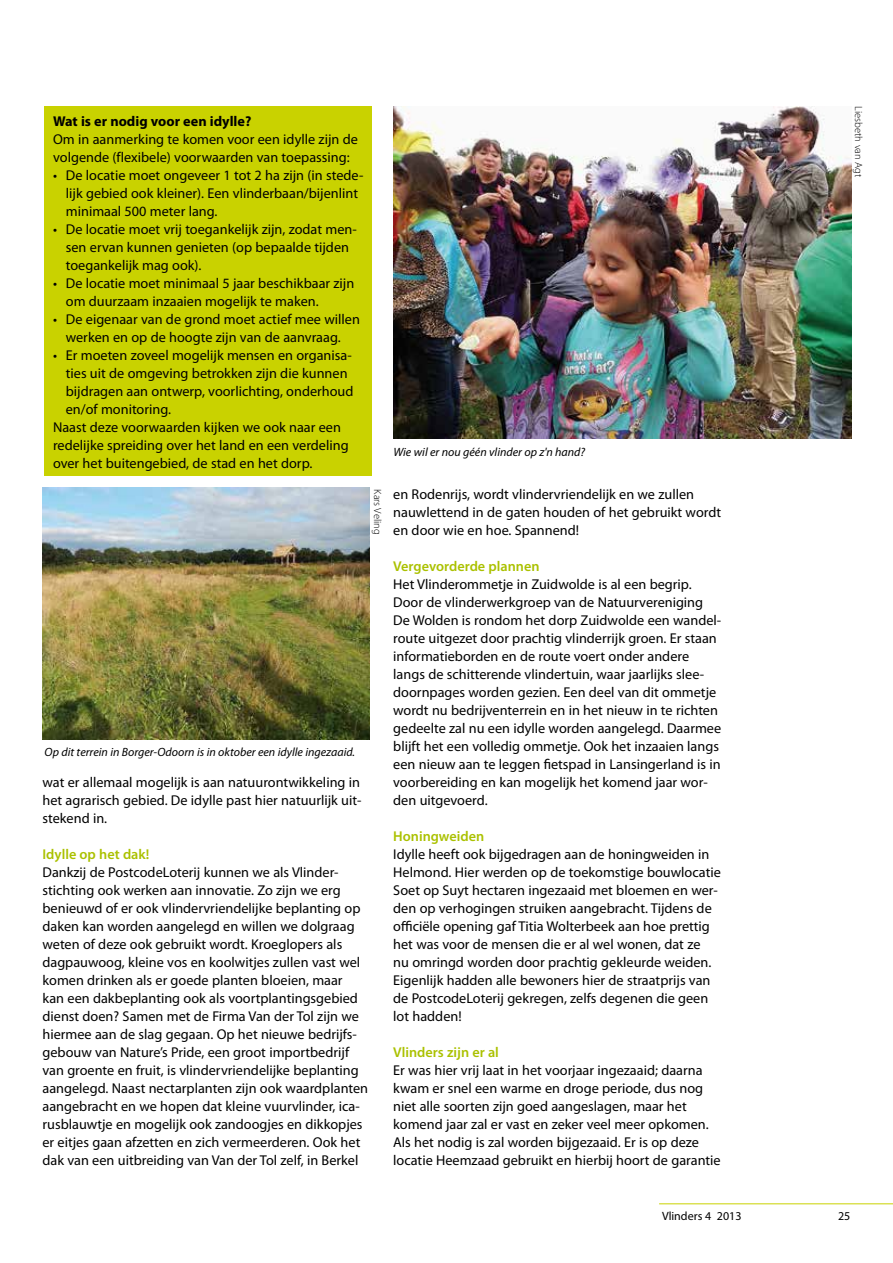
<style>
.page{position:relative;width:893px;height:1263px;background:#fff}
.page>*{position:absolute;margin:0;border:0;box-sizing:border-box;transform-origin:0 0}
.t1{font:14.25px/18px "Myriad Pro";color:#000}
.t2{font:600 14.25px "Myriad Pro";color:#abc100}
.t3{font:700 14.25px "Myriad Pro";color:#000}
.t4{font:italic 12px "Myriad Pro";color:#000}
.t5{font:12px "Myriad Pro";color:#000}
.t6{font:300 10.5px "Myriad Pro";color:#000}
</style>
<div class="page">
<hr style="left:659px;top:1203px;width:234px;height:1px;background:#c9d200">
<div style="left:45px;top:106px;width:327px;height:370px;background:#c9d200"></div>
<img style="left:393px;top:106px;width:459px;height:333px">
<img style="left:43px;top:487px;width:327px;height:252px">
<p class="t3" style="left:53px;top:111px;width:200px">Wat is er nodig voor een idylle?</p>
<p class="t1" style="left:53px;top:129px;width:306px">Om in aanmerking te komen voor een idylle zijn de volgende (flexibele) voorwaarden van toepassing:</p>
<p class="t1" style="left:66px;top:165px;width:299px;text-indent:-13px">• De locatie moet ongeveer 1 tot 2 ha zijn (in stede&shy;lijk gebied ook kleiner). Een vlinderbaan/bijenlint minimaal 500 meter lang.</p>
<p class="t1" style="left:66px;top:219px;width:292px;text-indent:-13px">• De locatie moet vrij toegankelijk zijn, zodat men&shy;sen ervan kunnen genieten (op bepaalde tijden toegankelijk mag ook).</p>
<p class="t1" style="left:66px;top:273px;width:290px;text-indent:-13px">• De locatie moet minimaal 5 jaar beschikbaar zijn om duurzaam inzaaien mogelijk te maken.</p>
<p class="t1" style="left:53px;top:309px;width:308px;text-align:center">• De eigenaar van de grond moet actief mee willen werken en op de hoogte zijn van de aanvraag.</p>
<p class="t1" style="left:53px;top:345px;width:300px">• Er moeten zoveel mogelijk mensen en organisa-</p>
<p class="t1" style="left:66px;top:363px;width:283px">ties uit de omgeving betrokken zijn die kunnen</p>
<p class="t1" style="left:66px;top:381px;width:289px">bijdragen aan ontwerp, voorlichting, onderhoud</p>
<p class="t1" style="left:66px;top:399px;width:107px">en/of monitoring.</p>
<p class="t1" style="left:53px;top:417px;width:289px">Naast deze voorwaarden kijken we ook naar een</p>
<p class="t1" style="left:53px;top:435px;width:297px">redelijke spreiding over het land en een verdeling</p>
<p class="t1" style="left:53px;top:453px;width:261px">over het buitengebied, de stad en het dorp.</p>
<p class="t6" style="left:384px;top:489px;width:47px;rotate:90deg">Kars Veling</p>
<p class="t4" style="left:45px;top:745px;width:312px">Op dit terrein in Borger-Odoorn is in oktober een idylle ingezaaid.</p>
<p class="t1" style="left:43px;top:773px;width:320px;text-align:justify">wat er allemaal mogelijk is aan natuurontwikkeling in het agrarisch gebied. De idylle past hier natuurlijk uit&shy;stekend in.</p>
<p class="t2" style="left:43px;top:845px;width:108px">Idylle op het dak!</p>
<p class="t1" style="left:43px;top:863px;width:327px">Dankzij de PostcodeLoterij kunnen we als Vlinder&shy;stichting ook werken aan innovatie. Zo zijn we erg benieuwd of er ook vlindervriendelijke beplanting op daken kan worden aangelegd en willen we dolgraag weten of deze ook gebruikt wordt. Kroeglopers als dagpauwoog, kleine vos en koolwitjes zullen vast wel komen drinken als er goede planten bloeien, maar<br>kan een dakbeplanting ook als voortplantingsgebied dienst doen? Samen met de Firma Van der Tol zijn we hiermee aan de slag gegaan. Op het nieuwe bedrijfs&shy;gebouw van Nature’s Pride, een groot importbedrijf van groente en fruit, is vlindervriendelijke beplanting aangelegd. Naast nectarplanten zijn ook waardplanten aangebracht en we hopen dat kleine vuurvlinder, ica&shy;rusblauwtje en mogelijk ook zandoogjes en dikkopjes er eitjes gaan afzetten en zich vermeerderen. Ook het dak van een uitbreiding van Van der Tol zelf, in Berkel</p>
<p class="t4" style="left:393px;top:445px;width:193px">Wie wil er nou géén vlinder op z'n hand?</p>
<p class="t1" style="left:393px;top:485px;width:329px">en Rodenrijs, wordt vlindervriendelijk en we zullen nauwlettend in de gaten houden of het gebruikt wordt en door wie en hoe. Spannend!</p>
<p class="t2" style="left:393px;top:557px;width:148px">Vergevorderde plannen</p>
<p class="t1" style="left:393px;top:575px;width:330px">Het Vlinderommetje in Zuidwolde is al een begrip.<br>Door de vlinderwerkgroep van de Natuurvereniging De Wolden is rondom het dorp Zuidwolde een wandel&shy;route uitgezet door prachtig vlinderrijk groen. Er staan informatieborden en de route voert onder andere langs de schitterende vlindertuin, waar jaarlijks slee&shy;doornpages worden gezien. Een deel van dit ommetje wordt nu bedrijventerrein en in het nieuw in te richten gedeelte zal nu een idylle worden aangelegd. Daarmee blijft het een volledig ommetje. Ook het inzaaien langs een nieuw aan te leggen fietspad in Lansingerland is in voorbereiding en kan mogelijk het komend jaar wor&shy;den uitgevoerd.</p>
<p class="t2" style="left:393px;top:827px;width:93px">Honingweiden</p>
<p class="t1" style="left:393px;top:845px;width:329px">Idylle heeft ook bijgedragen aan de honingweiden in Helmond. Hier werden op de toekomstige bouwlocatie Soet op Suyt hectaren ingezaaid met bloemen en wer&shy;den op verhogingen struiken aangebracht. Tijdens de officiële opening gaf Titia Wolterbeek aan hoe prettig het was voor de mensen die er al wel wonen, dat ze<br>nu omringd worden door prachtig gekleurde weiden.<br>Eigenlijk hadden alle bewoners hier de straatprijs van de PostcodeLoterij gekregen, zelfs degenen die geen lot hadden!</p>
<p class="t2" style="left:393px;top:1043px;width:107px">Vlinders zijn er al</p>
<p class="t1" style="left:393px;top:1061px;width:329px">Er was hier vrij laat in het voorjaar ingezaaid; daarna kwam er snel een warme en droge periode, dus nog niet alle soorten zijn goed aangeslagen, maar het komend jaar zal er vast en zeker veel meer opkomen.<br>Als het nodig is zal worden bijgezaaid. Er is op deze locatie Heemzaad gebruikt en hierbij hoort de garantie</p>
<p class="t6" style="left:864px;top:106px;width:72px;rotate:90deg">Liesbeth van Agt</p>
<p class="t5" style="left:662px;top:1209px;width:81px">Vlinders 4 2013</p>
<p class="t5" style="left:838px;top:1209px;width:14px">25</p>
</div>
